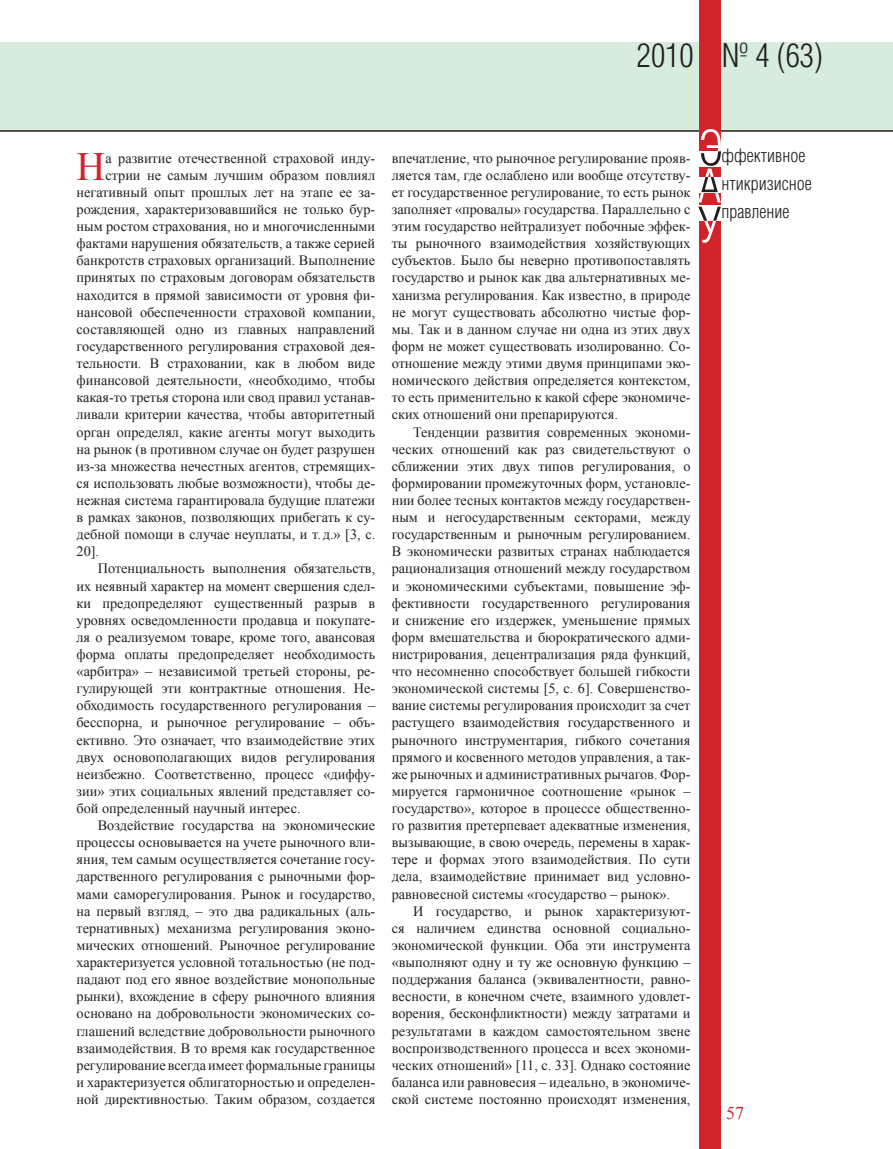
<style>
.page{position:relative;width:893px;height:1149px;background:#fff}
.page>*{position:absolute;margin:0;border:0;box-sizing:border-box;transform-origin:0 0}
.Основной{font:40.05px "Times New Roman";color:#d1232a}
.t1{font:31.95px "AG Letterica Cond L";color:#231f20}
.t2{font:18px/27.9px "AG Letterica Cond L";color:#231f20}
.t3{font:18px "Times New Roman";color:#d1232a}
.Основной-2{font:14.25px/17.1px "Times New Roman";color:#231f20;text-align:justify}
</style>
<div class="page">
<div style="left:0;top:43px;width:893px;height:88px;background:#d8ecdd"></div>
<hr style="left:0;top:130px;width:893px;height:2px;background:#231f20">
<div style="left:699px;top:0;width:22px;height:1148px;background:#d1232a"></div>
<svg style="left:698px;top:129px;width:23px;height:114px"></svg>
<h2 class="t1" style="left:637px;top:36px;width:187px">2010 № 4 (63)</h2>
<p class="Основной" style="left:77px;top:139px;width:30px">Н</p>
<p class="Основной-2" style="left:105px;top:149px;width:271px">а развитие отечественной страховой инду-</p>
<p class="Основной-2" style="left:105px;top:166px;width:271px">стрии не самым лучшим образом повлиял</p>
<p class="Основной-2" style="left:77px;top:183px;width:300px">негативный опыт прошлых лет на этапе ее за-</p>
<p class="Основной-2" style="left:77px;top:200px;width:300px">рождения, характеризовавшийся не только бур-</p>
<p class="Основной-2" style="left:77px;top:217px;width:300px">ным ростом страхования, но и многочисленными</p>
<p class="Основной-2" style="left:77px;top:235px;width:300px">фактами нарушения обязательств, а также серией</p>
<p class="Основной-2" style="left:77px;top:252px;width:300px">банкротств страховых организаций. Выполнение</p>
<p class="Основной-2" style="left:77px;top:269px;width:300px">принятых по страховым договорам обязательств</p>
<p class="Основной-2" style="left:77px;top:286px;width:300px">находится в прямой зависимости от уровня фи-</p>
<p class="Основной-2" style="left:77px;top:303px;width:300px">нансовой обеспеченности страховой компании,</p>
<p class="Основной-2" style="left:77px;top:320px;width:300px">составляющей одно из главных направлений</p>
<p class="Основной-2" style="left:77px;top:337px;width:300px">государственного регулирования страховой дея-</p>
<p class="Основной-2" style="left:77px;top:354px;width:300px">тельности. В страховании, как в любом виде</p>
<p class="Основной-2" style="left:77px;top:371px;width:300px">финансовой деятельности, «необходимо, чтобы</p>
<p class="Основной-2" style="left:77px;top:388px;width:300px">какая‑то третья сторона или свод правил устанав-</p>
<p class="Основной-2" style="left:77px;top:406px;width:300px">ливали критерии качества, чтобы авторитетный</p>
<p class="Основной-2" style="left:77px;top:423px;width:300px">орган определял, какие агенты могут выходить</p>
<p class="Основной-2" style="left:77px;top:440px;width:300px">на рынок (в противном случае он будет разрушен</p>
<p class="Основной-2" style="left:77px;top:457px;width:300px">из‑за множества нечестных агентов, стремящих-</p>
<p class="Основной-2" style="left:77px;top:474px;width:300px">ся использовать любые возможности), чтобы де-</p>
<p class="Основной-2" style="left:77px;top:491px;width:300px">нежная система гарантировала будущие платежи</p>
<p class="Основной-2" style="left:77px;top:508px;width:300px">в рамках законов, позволяющих прибегать к су-</p>
<p class="Основной-2" style="left:77px;top:525px;width:300px">дебной помощи в случае неуплаты, и т.д.» [3, с.</p>
<p class="Основной-2" style="left:77px;top:542px;width:24px">20].</p>
<p class="Основной-2" style="left:77px;top:559px;width:300px;text-indent:21px">Потенциальность выполнения обязательств, их неявный характер на момент свершения сдел&shy;ки предопределяют существенный разрыв в уровнях осведомленности продавца и покупате&shy;ля о реализуемом товаре, кроме того, авансовая форма оплаты предопределяет необходимость «арбитра» – независимой третьей стороны, ре&shy;гулирующей эти контрактные отношения. Не&shy;обходимость государственного регулирования – бесспорна, и рыночное регулирование – объ&shy;ективно. Это означает, что взаимодействие этих двух основополагающих видов регулирования неизбежно. Соответственно, процесс «диффу&shy;зии» этих социальных явлений представляет со&shy;бой определенный научный интерес.</p>
<p class="Основной-2" style="left:77px;top:816px;width:300px;text-indent:21px">Воздействие государства на экономические процессы основывается на учете рыночного вли&shy;яния, тем самым осуществляется сочетание госу&shy;дарственного регулирования с рыночными фор&shy;мами саморегулирования. Рынок и государство, на первый взгляд, – это два радикальных (аль&shy;тернативных) механизма регулирования эконо&shy;мических отношений. Рыночное регулирование характеризуется условной тотальностью (не под&shy;падают под его явное воздействие монопольные рынки), вхождение в сферу рыночного влияния основано на добровольности экономических со&shy;глашений вследствие добровольности рыночного взаимодействия. В то время как государственное регулирование всегда имеет формальные границы и характеризуется облигаторностью и определен&shy;ной директивностью. Таким образом, создается</p>
<p class="Основной-2" style="left:392px;top:149px;width:300px">впечатление, что рыночное регулирование прояв&shy;ляется там, где ослаблено или вообще отсутству&shy;ет государственное регулирование, то есть рынок заполняет «провалы» государства. Параллельно с этим государство нейтрализует побочные эффек&shy;ты рыночного взаимодействия хозяйствующих субъектов. Было бы неверно противопоставлять государство и рынок как два альтернативных ме&shy;ханизма регулирования. Как известно, в природе не могут существовать абсолютно чистые фор&shy;мы. Так и в данном случае ни одна из этих двух форм не может существовать изолированно. Со&shy;отношение между этими двумя принципами эко&shy;номического действия определяется контекстом, то есть применительно к какой сфере экономиче&shy;ских отношений они препарируются.</p>
<p class="Основной-2" style="left:392px;top:423px;width:300px;text-indent:21px">Тенденции развития современных экономи&shy;ческих отношений как раз свидетельствуют о сближении этих двух типов регулирования, о формировании промежуточных форм, установле&shy;нии более тесных контактов между государствен&shy;ным и негосударственным секторами, между государственным и рыночным регулированием.<br>В экономически развитых странах наблюдается рационализация отношений между государством и экономическими субъектами, повышение эф&shy;фективности государственного регулирования и снижение его издержек, уменьшение прямых форм вмешательства и бюрократического адми&shy;нистрирования, децентрализация ряда функций, что несомненно способствует большей гибкости экономической системы [5, с. 6]. Совершенство&shy;вание системы регулирования происходит за счет растущего взаимодействия государственного и рыночного инструментария, гибкого сочетания прямого и косвенного методов управления, а так&shy;же рыночных и административных рычагов. Фор&shy;мируется гармоничное соотношение «рынок – государство», которое в процессе общественно&shy;го развития претерпевает адекватные изменения, вызывающие, в свою очередь, перемены в харак&shy;тере и формах этого взаимодействия. По сути дела, взаимодействие принимает вид условно&shy;равновесной системы «государство – рынок».</p>
<p class="Основной-2" style="left:392px;top:901px;width:300px;text-indent:21px">И государство, и рынок характеризуют&shy;ся наличием единства основной социально&shy;экономической функции. Оба эти инструмента «выполняют одну и ту же основную функцию – поддержания баланса (эквивалентности, равно&shy;весности, в конечном счете, взаимного удовлет&shy;ворения, бесконфликтности) между затратами и результатами в каждом самостоятельном звене воспроизводственного процесса и всех экономи&shy;ческих отношений» [11, с. 33]. Однако состояние баланса или равновесия – идеально, в экономиче&shy;ской системе постоянно происходят изменения,</p>
<p class="t2" style="left:721px;top:142px;width:92px">ффективное нтикризисное правление</p>
<p class="t3" style="left:726px;top:1100px;width:19px">57</p>
</div>
